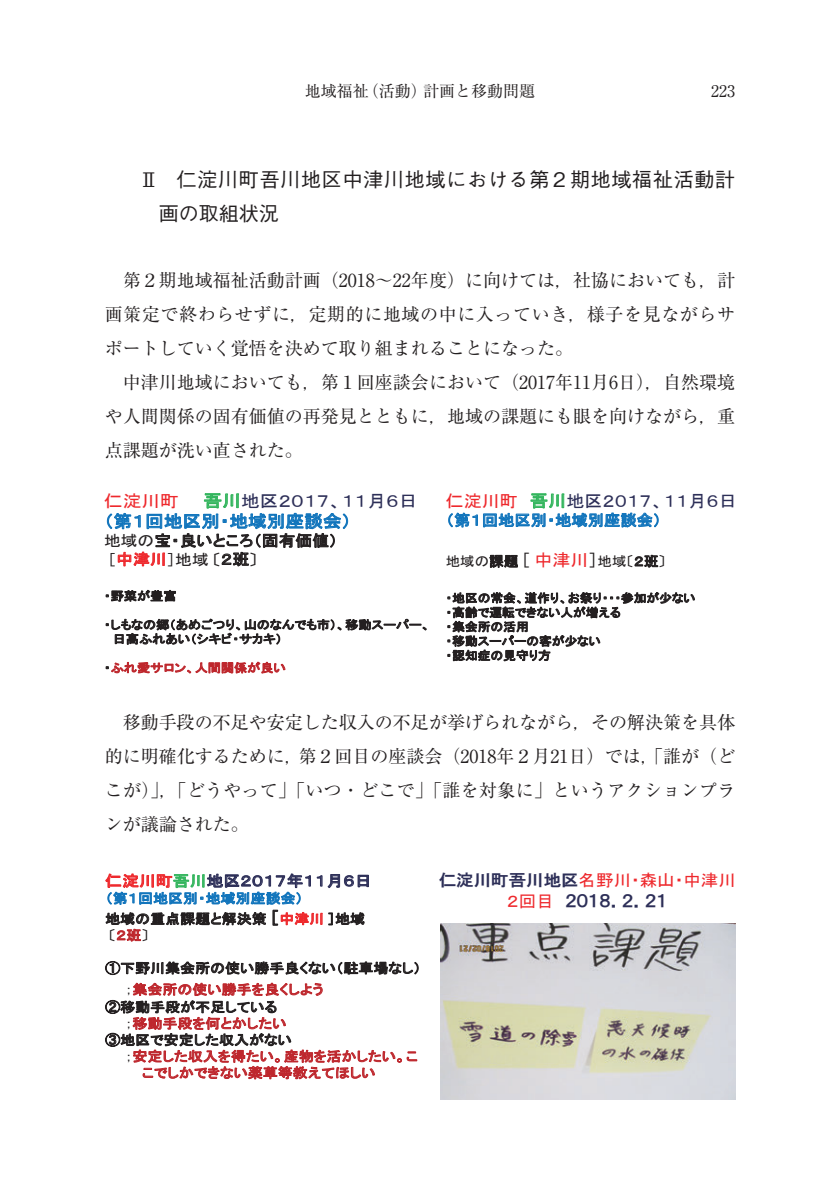
<style>
.page{position:relative;width:840px;height:1191px;background:#fff}
.page>*{position:absolute;margin:0;border:0;box-sizing:border-box;transform-origin:0 0}
.t1{font:500 20px/34px "Gothic BBB Pro";letter-spacing:.035em;color:#231f20}
.t2{font:18px/34px "Ryumin Pr 6 N";color:#231f20;text-align:justify}
.t3{font:17.2px/20.6px "MS P Gothic";color:#1275bc;scale:1.09 1}
.t4{font:17.2px "MS P Gothic";color:#ee292d;scale:1.09 1}
.t5{font:17px "MS P Gothic";color:#2d2f58;scale:1.06 1}
.t6{font:16.4px "MS P Gothic";color:#ee292d;scale:1.06 1}
.t7{font:16.4px "HGP Gothic E";color:#2d2f58;scale:1.06 1}
.t8{font:16px "Ryumin Pr 6 N";color:#231f20}
.t9{font:15.4px/18.4px "MS P Gothic";letter-spacing:.005em;color:#231f20;scale:1.09 1}
.t10{font:15.4px "MS P Gothic";letter-spacing:.005em;color:#2d2f58;scale:1.09 1}
.t11{font:15.4px "MS P Gothic";color:#1275bc;scale:1.06 1}
.t12{font:13.8px "MS P Gothic";color:#231f20;scale:1.06 1}
.t13{font:13.6px/21.4px "MS P Gothic";letter-spacing:.005em;color:#231f20;scale:1.09 1}
.t14{font:13.6px "MS P Gothic";letter-spacing:.005em;color:#be272d;scale:1.09 1}
.t15{font:13.6px/20.4px "MS P Gothic";letter-spacing:.005em;color:#1275bc;scale:1.09 1}
.t16{font:12px/14.4px "MS P Gothic";letter-spacing:.005em;color:#231f20;scale:1.06 1}
.t17{font:12px/14.2px "MS P Gothic";letter-spacing:.005em;color:#231f20;scale:1.09 1}
.t18{font:12px "MS P Gothic";letter-spacing:.005em;color:#be272d;scale:1.09 1}
.s1{color:#ee292d}
.s2{color:#33b55d}
.s3{font-size:17px}
.s4{font-size:17px;color:#ee292d}
.s5{color:#2d2f58}
.s6{color:#231f20}
.s7{font-size:17.2px;color:#231f20}
.s8{color:#be272d}
.s9{font-family:"HGP Gothic E";color:#2d2f58}
.s10{font-family:"MS P Gothic";color:#ee292d}
</style>
<div class="page">
<img style="left:440px;top:923px;width:295px;height:176px">
<p class="t8" style="left:305px;top:79px;width:231px">地域福祉（活動）計画と移動問題</p>
<p class="t8" style="left:711px;top:79px;width:25px">223</p>
<p class="t1" style="left:159px;top:160px;width:577px;text-indent:-20px">Ⅱ 仁淀川町吾川地区中津川地域における第２期地域福祉活動計画の取組状況</p>
<p class="t2" style="left:105px;top:263px;width:631px;text-indent:18px">第２期地域福祉活動計画（2018～22年度）に向けては，社協においても，計画策定で終わらせずに，定期的に地域の中に入っていき，様子を見ながらサポートしていく覚悟を決めて取り組まれることになった。</p>
<p class="t2" style="left:105px;top:365px;width:631px;text-indent:18px">中津川地域においても，第１回座談会において（2017年11月6日），自然環境や人間関係の固有価値の再発見とともに，地域の課題にも眼を向けながら，重点課題が洗い直された。</p>
<p class="t4" style="left:104px;top:492px;width:70px">仁淀川町</p>
<p class="t5" style="left:445px;top:492px;width:276px"><span class="s1">仁淀川町</span> <span class="s2">吾川</span>地区２０１７、１１月６日</p>
<p class="t11" style="left:445px;top:512px;width:205px">（第１回地区別・地域別座談会）</p>
<p class="t12" style="left:445px;top:554px;width:209px">地域の課題<span class="s3">［</span><span class="s4">中津川</span><span class="s3">］</span>地域〔２班〕</p>
<p class="t16" style="left:445px;top:591px;width:237px">・地区の常会、道作り、お祭り・・・参加が少ない・高齢で運転できない人が増える<br>・集会所の活用<br>・移動スーパーの客が少ない<br>・認知症の見守り方</p>
<p class="t3" style="left:104px;top:490px;width:289px;text-indent:99px"><span class="s2">吾川</span><span class="s5">地区２０１７、１１月６日</span>（第１回地区別・地域別座談会）</p>
<p class="t9" style="left:104px;top:531px;width:216px">地域の宝・良いところ（固有価値）［<span class="s1">中津川</span>］地域〔２班〕</p>
<p class="t17" style="left:104px;top:589px;width:68px">・野菜が豊富</p>
<p class="t17" style="left:113px;top:617px;width:293px;text-indent:-9px">・しもなの郷（あめごつり、山のなんでも市）、移動スーパー、日高ふれあい（シキビ・サカキ）</p>
<p class="t18" style="left:104px;top:662px;width:168px"><span class="s6">・</span>ふれ愛サロン、人間関係が良い</p>
<p class="t2" style="left:105px;top:705px;width:632px;text-indent:18px">移動手段の不足や安定した収入の不足が挙げられながら，その解決策を具体的に明確化するために，第２回目の座談会（2018年２月21日）では，「誰が（どこが）」，「どうやって」「いつ・どこで」「誰を対象に」というアクションプランが議論された。</p>
<p class="t10" style="left:105px;top:873px;width:246px"><span class="s1">仁淀川町</span><span class="s2">吾川</span>地区２０１７年１１月６日</p>
<p class="t15" style="left:105px;top:888px;width:240px">（第１回地区別・地域別座談会）<br><span class="s6">地域の重点課題と解決策</span><span class="s7">［</span><span class="s1">中津川</span><span class="s6">］地域</span></p>
<p class="t13" style="left:108px;top:924px;width:38px">〔<span class="s8">２班</span>〕</p>
<p class="t13" style="left:125px;top:957px;width:273px;text-indent:-20px">①下野川集会所の使い勝手良くない（駐車場なし）；<span class="s8">集会所の使い勝手を良くしよう</span></p>
<p class="t13" style="left:105px;top:996px;width:159px">②移動手段が不足している</p>
<p class="t14" style="left:125px;top:1016px;width:149px"><span class="s6">；</span>移動手段を何とかしたい</p>
<p class="t13" style="left:105px;top:1029px;width:172px">③地区で安定した収入がない</p>
<p class="t14" style="left:125px;top:1049px;width:270px"><span class="s6">；</span>安定した収入を得たい。産物を活かしたい。こ</p>
<p class="t14" style="left:142px;top:1066px;width:216px">こでしかできない薬草等教えてほしい</p>
<p class="t6" style="left:438px;top:872px;width:281px"><span class="s9">仁淀川町吾川地区</span>名野川・森山・中津川</p>
<p class="t7" style="left:506px;top:892px;width:153px"><span class="s10">２回目</span> ２０１８．２．２１</p>
</div>
